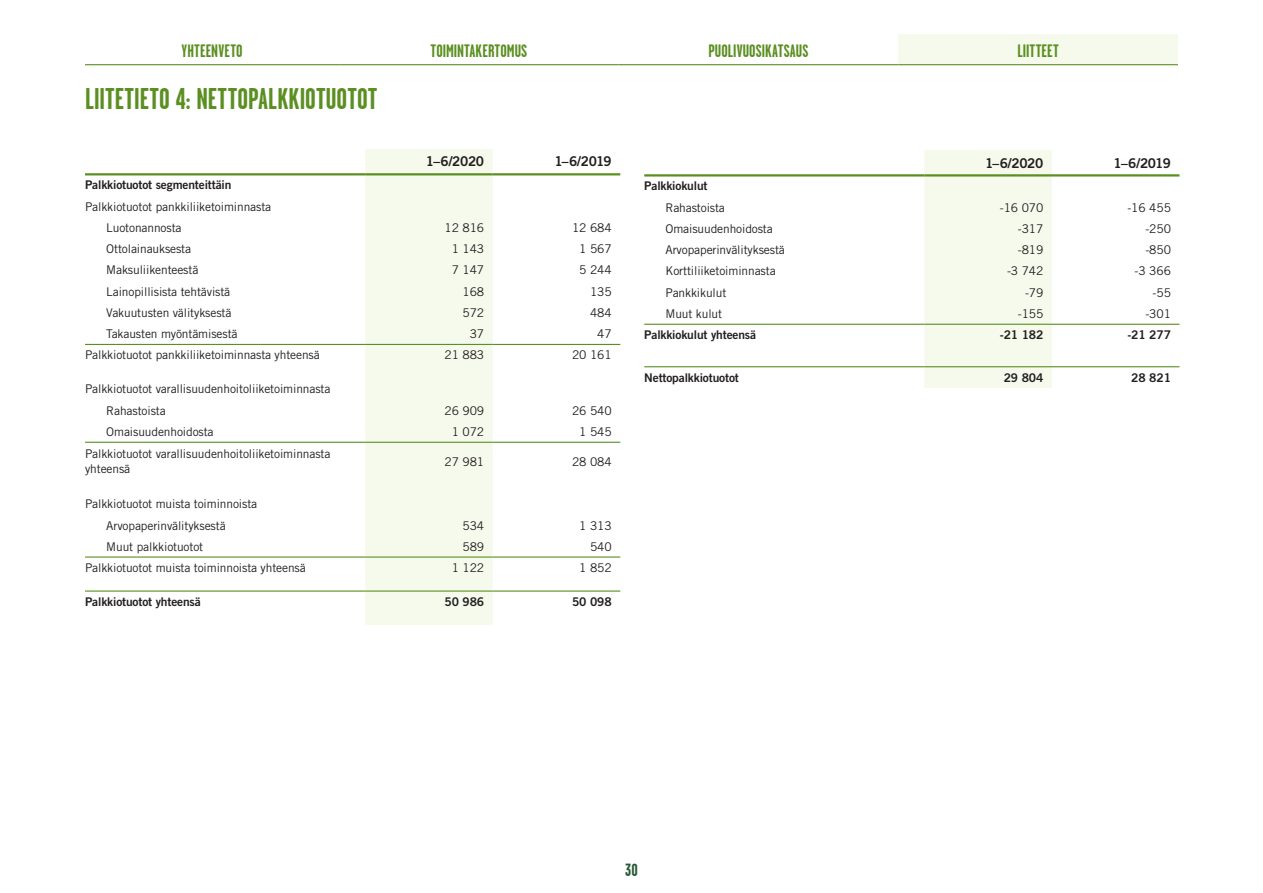
<style>
.page{position:relative;width:1263px;height:893px;background:#fff}
.page>*{position:absolute;margin:0;border:0;box-sizing:border-box;transform-origin:0 0}
.t1{font:700 30px "Garage Gothic S Pankki";letter-spacing:.005em;color:#5b8f22}
.t2{font:700 18px "Garage Gothic S Pankki";letter-spacing:.005em;color:#5b8f22}
.t3{font:700 17.7px "Garage Gothic S Pankki";color:#275937}
.t4{font:13.5px "Trade Gothic LT Std Bd 2";letter-spacing:-.025em;color:#231f20}
.t5{font:12px/21.3px "Trade Gothic LT Std";letter-spacing:-.01em;color:#231f20}
.t6{font:12px "Trade Gothic LT Std Bd 2";letter-spacing:-.01em;color:#231f20}
</style>
<div class="page">
<div style="left:898px;top:34px;width:280px;height:31px;background:#f6faed"></div>
<hr style="left:85px;top:64px;width:254px;height:1px;background:#5b8f22">
<hr style="left:339px;top:64px;width:280px;height:1px;background:#5b8f22">
<hr style="left:619px;top:64px;width:279px;height:1px;background:#5b8f22">
<hr style="left:898px;top:64px;width:280px;height:1px;background:#5b8f22">
<div style="left:365px;top:149px;width:128px;height:476px;background:#f6faed"></div>
<hr style="left:85px;top:173px;width:280px;height:2px;background:#5b8f22">
<hr style="left:365px;top:173px;width:128px;height:2px;background:#5b8f22">
<hr style="left:493px;top:173px;width:127px;height:2px;background:#5b8f22">
<hr style="left:85px;top:590px;width:280px;height:2px;background:#5b8f22">
<hr style="left:365px;top:590px;width:128px;height:2px;background:#5b8f22">
<hr style="left:493px;top:590px;width:127px;height:2px;background:#5b8f22">
<hr style="left:85px;top:344px;width:280px;height:1px;background:#5b8f22">
<hr style="left:365px;top:344px;width:128px;height:1px;background:#5b8f22">
<hr style="left:493px;top:344px;width:127px;height:1px;background:#5b8f22">
<hr style="left:85px;top:442px;width:280px;height:1px;background:#5b8f22">
<hr style="left:365px;top:442px;width:128px;height:1px;background:#5b8f22">
<hr style="left:493px;top:442px;width:127px;height:1px;background:#5b8f22">
<hr style="left:85px;top:556px;width:280px;height:2px;background:#5b8f22">
<hr style="left:365px;top:556px;width:128px;height:2px;background:#5b8f22">
<hr style="left:493px;top:556px;width:127px;height:2px;background:#5b8f22">
<div style="left:924px;top:150px;width:128px;height:238px;background:#f6faed"></div>
<hr style="left:644px;top:174px;width:280px;height:3px;background:#5b8f22">
<hr style="left:924px;top:174px;width:128px;height:3px;background:#5b8f22">
<hr style="left:1052px;top:174px;width:127px;height:3px;background:#5b8f22">
<hr style="left:644px;top:366px;width:280px;height:1px;background:#5b8f22">
<hr style="left:924px;top:366px;width:128px;height:1px;background:#5b8f22">
<hr style="left:1052px;top:366px;width:127px;height:1px;background:#5b8f22">
<hr style="left:644px;top:324px;width:280px;height:1px;background:#5b8f22">
<hr style="left:924px;top:324px;width:128px;height:1px;background:#5b8f22">
<hr style="left:1052px;top:324px;width:127px;height:1px;background:#5b8f22">
<h2 class="t2" style="left:182px;top:41px;width:63px">YHTEENVETO</h2>
<h2 class="t2" style="left:430px;top:41px;width:98px">TOIMINTAKERTOMUS</h2>
<h2 class="t2" style="left:708px;top:41px;width:102px">PUOLIVUOSIKATSAUS</h2>
<h2 class="t2" style="left:1017px;top:41px;width:43px">LIITTEET</h2>
<h1 class="t1" style="left:85px;top:83px;width:294px">LIITETIETO 4: NETTOPALKKIOTUOTOT</h1>
<p class="t6" style="left:85px;top:178px;width:148px">Palkkiotuotot segmenteittäin</p>
<p class="t5" style="left:106px;top:195px;width:166px;text-indent:-21px">Palkkiotuotot pankkiliiketoiminnasta<br>Luotonannosta</p>
<p class="t4" style="left:426px;top:153px;width:60px">1–6/2020</p>
<p class="t4" style="left:554px;top:153px;width:59px">1–6/2019</p>
<p class="t5" style="left:444px;top:217px;width:41px">12 816</p>
<p class="t5" style="left:572px;top:217px;width:41px">12 684</p>
<p class="t5" style="left:106px;top:238px;width:86px">Ottolainauksesta</p>
<p class="t5" style="left:452px;top:238px;width:34px">1 143</p>
<p class="t5" style="left:579px;top:238px;width:34px">1 567</p>
<p class="t5" style="left:106px;top:259px;width:94px">Maksuliikenteestä</p>
<p class="t5" style="left:452px;top:259px;width:34px">7 147</p>
<p class="t5" style="left:579px;top:259px;width:34px">5 244</p>
<p class="t5" style="left:106px;top:281px;width:125px">Lainopillisista tehtävistä</p>
<p class="t5" style="left:462px;top:281px;width:23px">168</p>
<p class="t5" style="left:590px;top:281px;width:23px">135</p>
<p class="t5" style="left:106px;top:302px;width:127px">Vakuutusten välityksestä</p>
<p class="t5" style="left:462px;top:302px;width:23px">572</p>
<p class="t5" style="left:590px;top:302px;width:23px">484</p>
<p class="t5" style="left:106px;top:323px;width:133px">Takausten myöntämisestä</p>
<p class="t5" style="left:470px;top:323px;width:16px">37</p>
<p class="t5" style="left:597px;top:323px;width:16px">47</p>
<p class="t5" style="left:85px;top:344px;width:236px">Palkkiotuotot pankkiliiketoiminnasta yhteensä</p>
<p class="t5" style="left:444px;top:344px;width:41px">21 883</p>
<p class="t5" style="left:572px;top:344px;width:41px">20 161</p>
<p class="t5" style="left:106px;top:378px;width:226px;text-indent:-21px">Palkkiotuotot varallisuudenhoitoliiketoiminnasta<br>Rahastoista</p>
<p class="t5" style="left:444px;top:400px;width:41px">26 909</p>
<p class="t5" style="left:572px;top:400px;width:41px">26 540</p>
<p class="t5" style="left:106px;top:421px;width:109px">Omaisuudenhoidosta</p>
<p class="t5" style="left:452px;top:421px;width:34px">1 072</p>
<p class="t5" style="left:579px;top:421px;width:34px">1 545</p>
<p class="t5" style="left:85px;top:446px;width:247px;line-height:15px">Palkkiotuotot varallisuudenhoitoliiketoiminnasta yhteensä</p>
<p class="t5" style="left:444px;top:451px;width:41px">27 981</p>
<p class="t5" style="left:572px;top:451px;width:41px">28 084</p>
<p class="t5" style="left:106px;top:493px;width:152px;text-indent:-21px">Palkkiotuotot muista toiminnoista<br>Arvopaperinvälityksestä</p>
<p class="t5" style="left:462px;top:514px;width:23px">534</p>
<p class="t5" style="left:579px;top:514px;width:34px">1 313</p>
<p class="t5" style="left:106px;top:536px;width:98px">Muut palkkiotuotot</p>
<p class="t5" style="left:462px;top:536px;width:23px">589</p>
<p class="t5" style="left:590px;top:536px;width:23px">540</p>
<p class="t5" style="left:85px;top:557px;width:222px">Palkkiotuotot muista toiminnoista yhteensä</p>
<p class="t5" style="left:452px;top:557px;width:34px">1 122</p>
<p class="t5" style="left:579px;top:557px;width:34px">1 852</p>
<p class="t6" style="left:85px;top:594px;width:117px">Palkkiotuotot yhteensä</p>
<p class="t6" style="left:444px;top:594px;width:41px">50 986</p>
<p class="t6" style="left:572px;top:594px;width:41px">50 098</p>
<p class="t4" style="left:985px;top:154px;width:60px">1–6/2020</p>
<p class="t4" style="left:1113px;top:154px;width:59px">1–6/2019</p>
<p class="t6" style="left:644px;top:179px;width:65px">Palkkiokulut</p>
<p class="t5" style="left:665px;top:197px;width:61px">Rahastoista</p>
<p class="t5" style="left:1000px;top:197px;width:45px">-16 070</p>
<p class="t5" style="left:1127px;top:197px;width:45px">-16 455</p>
<p class="t5" style="left:665px;top:218px;width:109px">Omaisuudenhoidosta</p>
<p class="t5" style="left:1018px;top:218px;width:27px">-317</p>
<p class="t5" style="left:1145px;top:218px;width:27px">-250</p>
<p class="t5" style="left:665px;top:239px;width:121px">Arvopaperinvälityksestä</p>
<p class="t5" style="left:1018px;top:239px;width:27px">-819</p>
<p class="t5" style="left:1145px;top:239px;width:27px">-850</p>
<p class="t5" style="left:665px;top:260px;width:112px">Korttiliiketoiminnasta</p>
<p class="t5" style="left:1007px;top:260px;width:38px">-3 742</p>
<p class="t5" style="left:1134px;top:260px;width:38px">-3 366</p>
<p class="t5" style="left:665px;top:282px;width:62px">Pankkikulut</p>
<p class="t5" style="left:1025px;top:282px;width:20px">-79</p>
<p class="t5" style="left:1152px;top:282px;width:20px">-55</p>
<p class="t5" style="left:665px;top:303px;width:58px">Muut kulut</p>
<p class="t5" style="left:1018px;top:303px;width:27px">-155</p>
<p class="t5" style="left:1145px;top:303px;width:27px">-301</p>
<p class="t6" style="left:644px;top:327px;width:113px">Palkkiokulut yhteensä</p>
<p class="t6" style="left:1000px;top:327px;width:45px">-21 182</p>
<p class="t6" style="left:1127px;top:327px;width:45px">-21 277</p>
<p class="t6" style="left:644px;top:370px;width:96px">Nettopalkkiotuotot</p>
<p class="t6" style="left:1004px;top:370px;width:41px">29 804</p>
<p class="t6" style="left:1131px;top:370px;width:41px">28 821</p>
<h3 class="t3" style="left:625px;top:860px;width:14px">30</h3>
</div>
